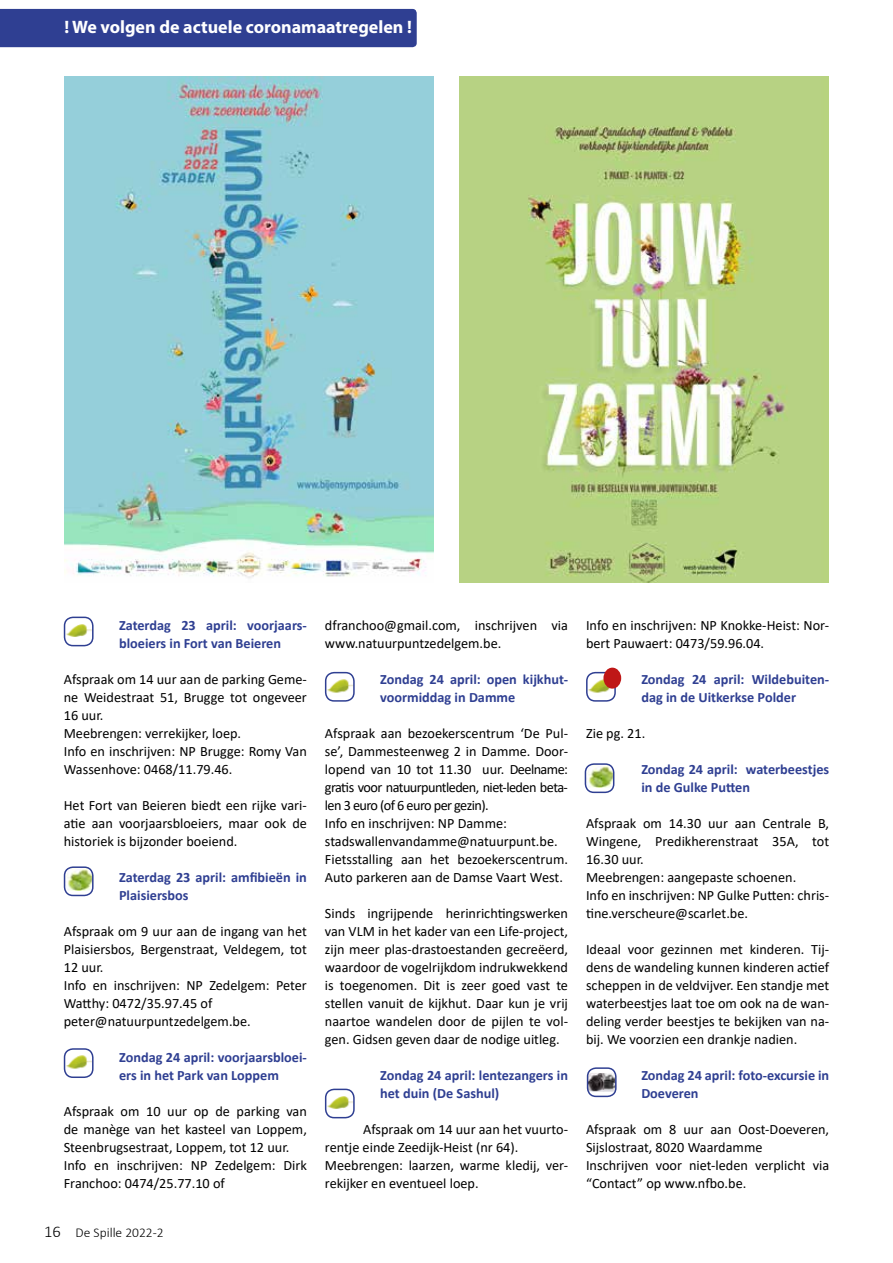
<style>
.page{position:relative;width:893px;height:1263px;background:#fff}
.page>*{position:absolute;margin:0;border:0;box-sizing:border-box;transform-origin:0 0}
.t1{font:700 18px "Myriad Pro";color:#fff}
.t2{font:14.25px/18px "Calibri";color:#000}
.t3{font:700 14.25px/18px "Calibri";color:#2f3f92}
.t4{font:300 13.5px "Calibri";color:#000}
.s1{font-size:16.5px}
</style>
<div class="page">
<img style="left:67px;top:624px;width:24px;height:13px">
<div style="left:64px;top:617px;width:30px;height:29px;border:2px solid #2f3f92;border-radius:9px"></div>
<img style="left:67px;top:1055px;width:24px;height:14px">
<div style="left:64px;top:1048px;width:30px;height:30px;border:2px solid #2f3f92;border-radius:9px"></div>
<img style="left:328px;top:679px;width:24px;height:14px">
<div style="left:325px;top:672px;width:30px;height:30px;border:2px solid #2f3f92;border-radius:9px"></div>
<div style="left:0;top:9px;width:417px;height:38px;background:#2f3f92"></div>
<img style="left:64px;top:76px;width:370px;height:502px">
<img style="left:328px;top:1096px;width:24px;height:13px">
<div style="left:325px;top:1089px;width:30px;height:29px;border:2px solid #2f3f92;border-radius:9px"></div>
<img style="left:65px;top:869px;width:26px;height:22px">
<div style="left:64px;top:866px;width:30px;height:30px;border:2px solid #2f3f92;border-radius:9px"></div>
<svg style="left:588px;top:1068px;width:28px;height:28px"></svg>
<img style="left:590px;top:1073px;width:24px;height:18px">
<div style="left:587px;top:1067px;width:30px;height:30px;border:2px solid #2f3f92;border-radius:9px"></div>
<img style="left:589px;top:679px;width:21px;height:14px">
<div style="left:586px;top:672px;width:30px;height:30px;border:2px solid #2f3f92;border-radius:9px"></div>
<svg style="left:585px;top:764px;width:29px;height:28px"></svg>
<img style="left:585px;top:764px;width:29px;height:23px">
<div style="left:585px;top:763px;width:29px;height:30px;border:2px solid #2f3f92;border-radius:9px"></div>
<img style="left:459px;top:76px;width:370px;height:507px">
<div style="left:603px;top:668px;width:18px;height:21px;background:#bf1717;border-radius:50%"></div>
<p class="t1" style="left:64px;top:15px;width:349px">! We volgen de actuele coronamaatregelen !</p>
<p class="t3" style="left:119px;top:616px;width:189px">Zaterdag 23 april: voorjaars&shy;bloeiers in Fort van Beieren</p>
<p class="t2" style="left:64px;top:670px;width:245px">Afspraak om 14 uur aan de parking Geme&shy;ne Weidestraat 51, Brugge tot ongeveer<br>16 uur.<br>Meebrengen: verrekijker, loep.<br>Info en inschrijven: NP Brugge: Romy Van<br>Wassenhove: 0468/11.79.46.</p>
<p class="t2" style="left:64px;top:796px;width:245px;text-align:justify">Het Fort van Beieren biedt een rijke vari&shy;atie aan voorjaarsbloeiers, maar ook de historiek is bijzonder boeiend.</p>
<p class="t3" style="left:119px;top:868px;width:189px">Zaterdag 23 april: amfibieën in<br>Plaisiersbos</p>
<p class="t2" style="left:64px;top:922px;width:245px">Afspraak om 9 uur aan de ingang van het<br>Plaisiersbos, Bergenstraat, Veldegem, tot<br>12 uur.<br>Info en inschrijven: NP Zedelgem: Peter<br>Watthy: 0472/35.97.45 of peter@natuurpuntzedelgem.be.</p>
<p class="t3" style="left:119px;top:1048px;width:189px">Zondag 24 april: voorjaarsbloei&shy;ers in het Park van Loppem</p>
<p class="t2" style="left:64px;top:1102px;width:245px">Afspraak om 10 uur op de parking van de manège van het kasteel van Loppem, Steenbrugsestraat, Loppem, tot 12 uur.<br>Info en inschrijven: NP Zedelgem: Dirk Franchoo: 0474/25.77.10 of</p>
<p class="t4" style="left:44px;top:1224px;width:121px"><span class="s1">16</span> De Spille 2022-2</p>
<p class="t2" style="left:325px;top:616px;width:245px">dfranchoo@gmail.com, inschrijven via www.natuurpuntzedelgem.be.</p>
<p class="t3" style="left:380px;top:670px;width:189px">Zondag 24 april: open kijkhut&shy;voormiddag in Damme</p>
<p class="t2" style="left:325px;top:724px;width:245px">Afspraak aan bezoekerscentrum ‘De Pul&shy;se’, Dammesteenweg 2 in Damme. Door&shy;lopend van 10 tot 11.30 uur. Deelname: gratis voor natuurpuntleden, niet-leden beta&shy;len 3 euro (of 6 euro per gezin).<br>Info en inschrijven: NP Damme: stadswallenvandamme@natuurpunt.be.<br>Fietsstalling aan het bezoekerscentrum.<br>Auto parkeren aan de Damse Vaart West.</p>
<p class="t2" style="left:325px;top:904px;width:245px;text-align:justify">Sinds ingrijpende herinrichtingswerken van VLM in het kader van een Life-project, zijn meer plas-drastoestanden gecreëerd, waardoor de vogelrijkdom indrukwekkend is toegenomen. Dit is zeer goed vast te stellen vanuit de kijkhut. Daar kun je vrij naartoe wandelen door de pijlen te vol&shy;gen. Gidsen geven daar de nodige uitleg.</p>
<p class="t3" style="left:380px;top:1066px;width:189px">Zondag 24 april: lentezangers in het duin (De Sashul)</p>
<p class="t2" style="left:325px;top:1120px;width:245px;text-indent:38px">Afspraak om 14 uur aan het vuurto&shy;rentje einde Zeedijk-Heist (nr 64).<br>Meebrengen: laarzen, warme kledij, ver&shy;rekijker en eventueel loep.</p>
<p class="t2" style="left:586px;top:616px;width:245px">Info en inschrijven: NP Knokke-Heist: Nor&shy;bert Pauwaert: 0473/59.96.04.</p>
<p class="t3" style="left:641px;top:670px;width:189px">Zondag 24 april: Wildebuiten&shy;dag in de Uitkerkse Polder</p>
<p class="t2" style="left:586px;top:724px;width:61px">Zie pg. 21.</p>
<p class="t3" style="left:641px;top:760px;width:189px">Zondag 24 april: waterbeestjes in de Gulke Putten</p>
<p class="t2" style="left:586px;top:814px;width:245px">Afspraak om 14.30 uur aan Centrale B,<br>Wingene, Predikherenstraat 35A, tot<br>16.30 uur.<br>Meebrengen: aangepaste schoenen.<br>Info en inschrijven: NP Gulke Putten: chris&shy;tine.verscheure@scarlet.be.</p>
<p class="t2" style="left:586px;top:940px;width:245px;text-align:justify">Ideaal voor gezinnen met kinderen. Tij&shy;dens de wandeling kunnen kinderen actief scheppen in de veldvijver. Een standje met waterbeestjes laat toe om ook na de wan&shy;deling verder beestjes te bekijken van na&shy;bij. We voorzien een drankje nadien.</p>
<p class="t3" style="left:641px;top:1066px;width:189px">Zondag 24 april: foto-excursie in<br>Doeveren</p>
<p class="t2" style="left:586px;top:1120px;width:245px">Afspraak om 8 uur aan Oost-Doeveren, Sijslostraat, 8020 Waardamme<br>Inschrijven voor niet-leden verplicht via “Contact” op www.nfbo.be.</p>
</div>
